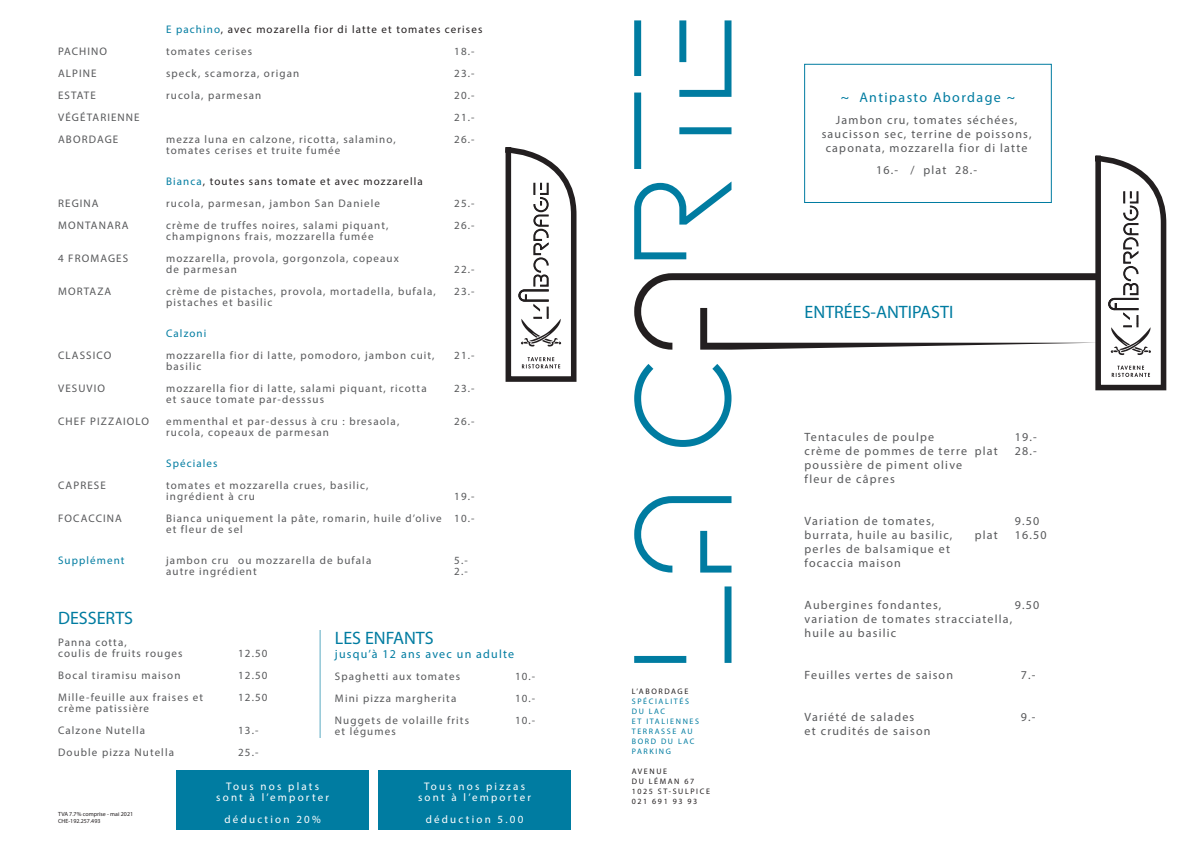
<style>
.page{position:relative;width:1191px;height:842px;background:#fff}
.page>*{position:absolute;margin:0;border:0;box-sizing:border-box;transform-origin:0 0}
.t1{font:18px "Myriad Pro";color:#007ca1}
.t2{font:14px "Myriad Pro";letter-spacing:.1em;color:#007ca1}
.t3{font:12px "Myriad Pro";letter-spacing:.1em;color:#57585a}
.t4{font:12px "Myriad Pro";letter-spacing:.1em;color:#007ca1}
.t5{font:12px "Minion Pro";color:#007ca1}
.t6{font:11px "Myriad Pro";letter-spacing:.1em;color:#57585a}
.t7{font:11px "Myriad Pro";letter-spacing:.1em;color:#231f20}
.t8{font:11px "Myriad Pro";letter-spacing:.2em;color:#fff}
.t9{font:11px "Myriad Pro";letter-spacing:.1em;color:#007ca1}
.t10{font:8px/10px "Myriad Pro";letter-spacing:.2em;color:#007ca1}
.t11{font:8px "Myriad Pro";letter-spacing:.2em;color:#231f20}
.t12{font:6px "Myriad Pro";color:#231f20}
.s1{color:#007ca1}
</style>
<div class="page">
<svg style="left:634px;top:20px;width:533px;height:643px"></svg>
<div style="left:804px;top:64px;width:247px;height:139px;border:1px solid #007ca1"></div>
<svg style="left:505px;top:147px;width:72px;height:235px"></svg>
<div style="left:176px;top:770px;width:193px;height:60px;background:#007ca1"></div>
<div style="left:378px;top:770px;width:193px;height:60px;background:#007ca1"></div>
<p class="t7" style="left:166px;top:23px;width:318px"><span class="s1">E pachino</span>, avec mozarella fior di latte et tomates cerises</p>
<p class="t6" style="left:58px;top:45px;width:51px">PACHINO</p>
<p class="t6" style="left:166px;top:45px;width:88px">tomates cerises</p>
<p class="t6" style="left:454px;top:45px;width:22px">18.-</p>
<p class="t6" style="left:58px;top:67px;width:40px">ALPINE</p>
<p class="t6" style="left:166px;top:67px;width:135px">speck, scamorza, origan</p>
<p class="t6" style="left:454px;top:67px;width:22px">23.-</p>
<p class="t6" style="left:58px;top:89px;width:39px">ESTATE</p>
<p class="t6" style="left:166px;top:89px;width:97px">rucola, parmesan</p>
<p class="t6" style="left:454px;top:89px;width:22px">20.-</p>
<p class="t6" style="left:58px;top:111px;width:83px">VÉGÉTARIENNE</p>
<p class="t6" style="left:454px;top:111px;width:22px">21.-</p>
<p class="t6" style="left:58px;top:133px;width:62px">ABORDAGE</p>
<p class="t6" style="left:166px;top:133px;width:231px">mezza luna en calzone, ricotta, salamino,</p>
<p class="t6" style="left:454px;top:133px;width:22px">26.-</p>
<p class="t6" style="left:166px;top:144px;width:176px">tomates cerises et truite fumée</p>
<p class="t7" style="left:166px;top:175px;width:258px"><span class="s1">Bianca</span>, toutes sans tomate et avec mozzarella</p>
<p class="t6" style="left:58px;top:197px;width:42px">REGINA</p>
<p class="t6" style="left:166px;top:197px;width:215px">rucola, parmesan, jambon San Daniele</p>
<p class="t6" style="left:454px;top:197px;width:22px">25.-</p>
<p class="t6" style="left:58px;top:219px;width:72px">MONTANARA</p>
<p class="t6" style="left:166px;top:219px;width:224px">crème de truffes noires, salami piquant,</p>
<p class="t6" style="left:454px;top:219px;width:22px">26.-</p>
<p class="t6" style="left:166px;top:230px;width:209px">champignons frais, mozzarella fumée</p>
<p class="t6" style="left:58px;top:252px;width:72px">4 FROMAGES</p>
<p class="t6" style="left:166px;top:252px;width:234px">mozzarella, provola, gorgonzola, copeaux</p>
<p class="t6" style="left:166px;top:263px;width:72px">de parmesan</p>
<p class="t6" style="left:454px;top:263px;width:22px">22.-</p>
<p class="t6" style="left:58px;top:285px;width:55px">MORTAZA</p>
<p class="t6" style="left:166px;top:285px;width:271px">crème de pistaches, provola, mortadella, bufala,</p>
<p class="t6" style="left:454px;top:285px;width:22px">23.-</p>
<p class="t6" style="left:166px;top:296px;width:108px">pistaches et basilic</p>
<p class="t9" style="left:166px;top:327px;width:42px">Calzoni</p>
<p class="t6" style="left:58px;top:349px;width:55px">CLASSICO</p>
<p class="t6" style="left:166px;top:349px;width:270px">mozzarella fior di latte, pomodoro, jambon cuit,</p>
<p class="t6" style="left:454px;top:349px;width:22px">21.-</p>
<p class="t6" style="left:166px;top:360px;width:37px">basilic</p>
<p class="t6" style="left:58px;top:382px;width:49px">VESUVIO</p>
<p class="t6" style="left:166px;top:382px;width:262px">mozzarella fior di latte, salami piquant, ricotta</p>
<p class="t6" style="left:454px;top:382px;width:22px">23.-</p>
<p class="t6" style="left:166px;top:393px;width:159px">et sauce tomate par-desssus</p>
<p class="t6" style="left:58px;top:415px;width:92px">CHEF PIZZAIOLO</p>
<p class="t6" style="left:166px;top:415px;width:235px">emmenthal et par-dessus à cru : bresaola,</p>
<p class="t6" style="left:454px;top:415px;width:22px">26.-</p>
<p class="t6" style="left:166px;top:426px;width:164px">rucola, copeaux de parmesan</p>
<p class="t9" style="left:166px;top:457px;width:53px">Spéciales</p>
<p class="t6" style="left:58px;top:479px;width:49px">CAPRESE</p>
<p class="t6" style="left:166px;top:479px;width:204px">tomates et mozzarella crues, basilic,</p>
<p class="t6" style="left:166px;top:490px;width:90px">ingrédient à cru</p>
<p class="t6" style="left:454px;top:490px;width:22px">19.-</p>
<p class="t6" style="left:58px;top:512px;width:65px">FOCACCINA</p>
<p class="t6" style="left:166px;top:512px;width:310px">Bianca uniquement la pâte, romarin, huile d’olive 10.-</p>
<p class="t6" style="left:166px;top:523px;width:78px">et fleur de sel</p>
<p class="t9" style="left:58px;top:554px;width:68px">Supplément</p>
<p class="t6" style="left:166px;top:554px;width:207px">jambon cru ou mozzarella de bufala</p>
<p class="t6" style="left:454px;top:554px;width:15px">5.-</p>
<p class="t6" style="left:166px;top:565px;width:92px">autre ingrédient</p>
<p class="t6" style="left:454px;top:565px;width:15px">2.-</p>
<p class="t1" style="left:58px;top:607px;width:77px">DESSERTS</p>
<p class="t6" style="left:58px;top:635px;width:70px">Panna cotta,</p>
<p class="t6" style="left:58px;top:646px;width:126px">coulis de fruits rouges</p>
<p class="t6" style="left:238px;top:646px;width:31px">12.50</p>
<p class="t6" style="left:58px;top:668px;width:124px">Bocal tiramisu maison</p>
<p class="t6" style="left:238px;top:668px;width:31px">12.50</p>
<p class="t6" style="left:58px;top:690px;width:147px">Mille-feuille aux fraises et</p>
<p class="t6" style="left:238px;top:690px;width:31px">12.50</p>
<p class="t6" style="left:58px;top:701px;width:92px">crème patissière</p>
<p class="t6" style="left:58px;top:723px;width:89px">Calzone Nutella</p>
<p class="t6" style="left:238px;top:723px;width:22px">13.-</p>
<p class="t6" style="left:58px;top:745px;width:117px">Double pizza Nutella</p>
<p class="t6" style="left:238px;top:745px;width:22px">25.-</p>
<p class="t5" style="left:333px;top:630px;width:109px;rotate:90deg">__________________</p>
<p class="t1" style="left:335px;top:626px;width:100px">LES ENFANTS</p>
<p class="t4" style="left:335px;top:646px;width:181px">jusqu’à 12 ans avec un adulte</p>
<p class="t6" style="left:335px;top:669px;width:127px">Spaghetti aux tomates</p>
<p class="t6" style="left:515px;top:669px;width:22px">10.-</p>
<p class="t6" style="left:335px;top:691px;width:123px">Mini pizza margherita</p>
<p class="t6" style="left:515px;top:691px;width:22px">10.-</p>
<p class="t6" style="left:335px;top:713px;width:136px">Nuggets de volaille frits</p>
<p class="t6" style="left:515px;top:713px;width:22px">10.-</p>
<p class="t6" style="left:335px;top:724px;width:62px">et légumes</p>
<p class="t12" style="left:58px;top:810px;width:76px">TVA 7.7% comprise - mai 2021</p>
<p class="t12" style="left:58px;top:817px;width:44px">CHE-192.257.493</p>
<p class="t8" style="left:226px;top:779px;width:95px">Tous nos plats</p>
<p class="t8" style="left:216px;top:790px;width:114px">sont à l’emporter</p>
<p class="t8" style="left:224px;top:812px;width:98px">déduction 20%</p>
<p class="t8" style="left:424px;top:779px;width:103px">Tous nos pizzas</p>
<p class="t8" style="left:418px;top:790px;width:114px">sont à l’emporter</p>
<p class="t8" style="left:426px;top:812px;width:99px">déduction 5.00</p>
<p class="t11" style="left:632px;top:686px;width:58px">L’ABORDAGE</p>
<p class="t10" style="left:632px;top:696px;width:59px">SPÉCIALITÉS</p>
<p class="t10" style="left:632px;top:706px;width:35px">DU LAC</p>
<p class="t10" style="left:632px;top:716px;width:69px">ET ITALIENNES</p>
<p class="t10" style="left:632px;top:726px;width:64px">TERRASSE AU<br>BORD DU LAC</p>
<p class="t10" style="left:632px;top:746px;width:41px">PARKING</p>
<p class="t11" style="left:632px;top:766px;width:37px">AVENUE</p>
<p class="t11" style="left:632px;top:776px;width:64px">DU LÉMAN 67</p>
<p class="t11" style="left:632px;top:786px;width:80px">1025 ST-SULPICE</p>
<p class="t11" style="left:632px;top:796px;width:67px">021 691 93 93</p>
<p class="t2" style="left:841px;top:88px;width:176px">~ Antipasto Abordage ~</p>
<p class="t3" style="left:836px;top:112px;width:183px">Jambon cru, tomates séchées,</p>
<p class="t3" style="left:821px;top:126px;width:211px">saucisson sec, terrine de poissons,</p>
<p class="t3" style="left:825px;top:140px;width:203px">caponata, mozzarella fior di latte</p>
<p class="t3" style="left:876px;top:162px;width:103px">16.- / plat 28.-</p>
<p class="t1" style="left:804px;top:301px;width:150px">ENTRÉES-ANTIPASTI</p>
<p class="t3" style="left:804px;top:430px;width:131px">Tentacules de poulpe</p>
<p class="t3" style="left:1014px;top:430px;width:24px">19.-</p>
<p class="t3" style="left:804px;top:444px;width:194px">crème de pommes de terre plat</p>
<p class="t3" style="left:1014px;top:444px;width:24px">28.-</p>
<p class="t3" style="left:804px;top:458px;width:159px">poussière de piment olive</p>
<p class="t3" style="left:804px;top:472px;width:92px">fleur de câpres</p>
<p class="t3" style="left:804px;top:514px;width:131px">Variation de tomates,</p>
<p class="t3" style="left:1014px;top:514px;width:26px">9.50</p>
<p class="t3" style="left:804px;top:528px;width:149px">burrata, huile au basilic,</p>
<p class="t3" style="left:974px;top:528px;width:24px">plat</p>
<p class="t3" style="left:1014px;top:528px;width:33px">16.50</p>
<p class="t3" style="left:804px;top:542px;width:147px">perles de balsamique et</p>
<p class="t3" style="left:804px;top:556px;width:98px">focaccia maison</p>
<p class="t3" style="left:804px;top:598px;width:138px">Aubergines fondantes,</p>
<p class="t3" style="left:1014px;top:598px;width:26px">9.50</p>
<p class="t3" style="left:804px;top:612px;width:209px">variation de tomates stracciatella,</p>
<p class="t3" style="left:804px;top:626px;width:93px">huile au basilic</p>
<p class="t3" style="left:804px;top:668px;width:150px">Feuilles vertes de saison</p>
<p class="t3" style="left:1020px;top:668px;width:16px">7.-</p>
<p class="t3" style="left:804px;top:710px;width:111px">Variété de salades</p>
<p class="t3" style="left:1020px;top:710px;width:16px">9.-</p>
<p class="t3" style="left:804px;top:724px;width:127px">et crudités de saison</p>
</div>
